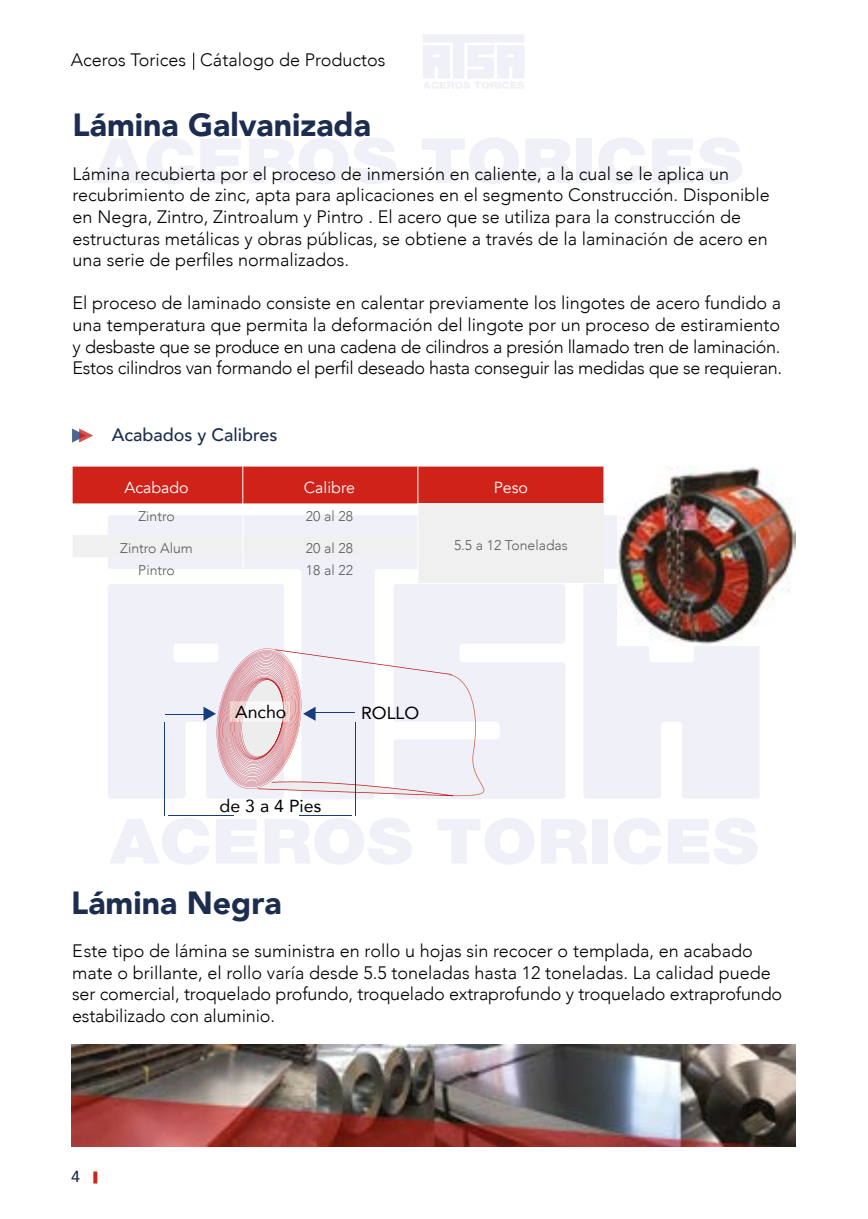
<style>
.page{position:relative;width:868px;height:1219px;background:#fff}
.page>*{position:absolute;margin:0;border:0;box-sizing:border-box;transform-origin:0 0}
.t1{font:900 32px "Avenir";color:#1d2d50}
.t2{font:300 18px/21.6px "Avenir";color:#000}
.t3{font:500 18px "Avenir";color:#1d2d50}
.t4{font:17.4px "Avenir";color:#000}
.t5{font:16px "Avenir";color:#fff}
.t6{font:500 16px "Avenir";color:#1d2d50}
.t7{font:300 14px "Avenir";color:#5b5b5a}
</style>
<div class="page">
<svg style="left:193px;top:53px;width:1px;height:17px"></svg>
<svg style="left:93px;top:1171px;width:4px;height:12px"></svg>
<svg style="left:423px;top:34px;width:101px;height:55px"></svg>
<svg style="left:110px;top:818px;width:99px;height:46px"></svg>
<svg style="left:216px;top:819px;width:41px;height:44px"></svg>
<svg style="left:265px;top:818px;width:147px;height:46px"></svg>
<svg style="left:438px;top:818px;width:96px;height:46px"></svg>
<svg style="left:541px;top:819px;width:46px;height:44px"></svg>
<div style="left:592px;top:819px;width:15px;height:45px;background:#f0f0f8"></div>
<svg style="left:614px;top:818px;width:47px;height:46px"></svg>
<svg style="left:668px;top:818px;width:89px;height:46px"></svg>
<svg style="left:108px;top:515px;width:509px;height:69px;fill:#f0f0f8"></svg>
<svg style="left:584px;top:584px;width:175px;height:215px"></svg>
<svg style="left:94px;top:138px;width:100px;height:46px"></svg>
<svg style="left:200px;top:139px;width:42px;height:44px"></svg>
<svg style="left:249px;top:138px;width:147px;height:46px"></svg>
<svg style="left:422px;top:138px;width:97px;height:46px"></svg>
<svg style="left:526px;top:139px;width:45px;height:44px"></svg>
<div style="left:576px;top:138px;width:15px;height:45px;background:#f0f0f8"></div>
<svg style="left:598px;top:138px;width:47px;height:46px"></svg>
<svg style="left:652px;top:138px;width:90px;height:46px"></svg>
<hr style="left:164px;top:722px;width:1px;height:93px;background:#183c7b">
<hr style="left:355px;top:722px;width:1px;height:93px;background:#183c7b">
<hr style="left:168px;top:815px;width:66px;height:1px;background:#183c7b">
<hr style="left:300px;top:815px;width:52px;height:1px;background:#183c7b">
<svg style="left:108px;top:584px;width:457px;height:215px"></svg>
<svg style="left:72px;top:428px;width:21px;height:15px"></svg>
<div style="left:73px;top:467px;width:530px;height:36px;background:#cf231a"></div>
<div style="left:418px;top:503px;width:185px;height:80px;background:#f0f0f0"></div>
<div style="left:73px;top:535px;width:344px;height:22px;background:#f0f0f0"></div>
<img style="left:617px;top:467px;width:178px;height:178px">
<img style="left:71px;top:1045px;width:724px;height:102px">
<hr style="left:242px;top:467px;width:1px;height:108px;background:#fff">
<hr style="left:417px;top:467px;width:1px;height:115px;background:#fff">
<p class="t2" style="left:71px;top:49px;width:316px">Aceros Torices Cátalogo de Productos</p>
<h1 class="t1" style="left:73px;top:98px;width:300px">Lámina Galvanizada</h1>
<p class="t2" style="left:73px;top:163px;width:698px">Lámina recubierta por el proceso de inmersión en caliente, a la cual se le aplica un recubrimiento de zinc, apta para aplicaciones en el segmento Construcción. Disponible en Negra, Zintro, Zintroalum y Pintro . El acero que se utiliza para la construcción de estructuras metálicas y obras públicas, se obtiene a través de la laminación de acero en una serie de perfiles normalizados.</p>
<p class="t2" style="left:73px;top:292px;width:711px;text-align:justify">El proceso de laminado consiste en calentar previamente los lingotes de acero fundido a una temperatura que permita la deformación del lingote por un proceso de estiramiento y desbaste que se produce en una cadena de cilindros a presión llamado tren de laminación.<br>Estos cilindros van formando el perfil deseado hasta conseguir las medidas que se requieran.</p>
<p class="t3" style="left:112px;top:419px;width:167px">Acabados y Calibres</p>
<p class="t5" style="left:124px;top:478px;width:66px">Acabado</p>
<p class="t5" style="left:304px;top:478px;width:52px">Calibre</p>
<p class="t5" style="left:493px;top:478px;width:36px">Peso</p>
<p class="t7" style="left:138px;top:508px;width:38px">Zintro</p>
<p class="t7" style="left:306px;top:508px;width:49px">20 al 28</p>
<p class="t7" style="left:120px;top:540px;width:74px">Zintro Alum</p>
<p class="t7" style="left:306px;top:540px;width:49px">20 al 28</p>
<p class="t7" style="left:454px;top:537px;width:115px">5.5 a 12 Toneladas</p>
<p class="t7" style="left:138px;top:562px;width:38px">Pintro</p>
<p class="t7" style="left:306px;top:562px;width:49px">18 al 22</p>
<p class="t4" style="left:235px;top:698px;width:53px">Ancho</p>
<p class="t4" style="left:361px;top:699px;width:60px">ROLLO</p>
<p class="t4" style="left:219px;top:792px;width:103px">de 3 a 4 Pies</p>
<h1 class="t1" style="left:71px;top:876px;width:212px">Lámina Negra</h1>
<p class="t2" style="left:72px;top:940px;width:711px">Este tipo de lámina se suministra en rollo u hojas sin recocer o templada, en acabado mate o brillante, el rollo varía desde 5.5 toneladas hasta 12 toneladas. La calidad puede ser comercial, troquelado profundo, troquelado extraprofundo y troquelado extraprofundo estabilizado con aluminio.</p>
<p class="t6" style="left:71px;top:1163px;width:10px">4</p>
</div>
